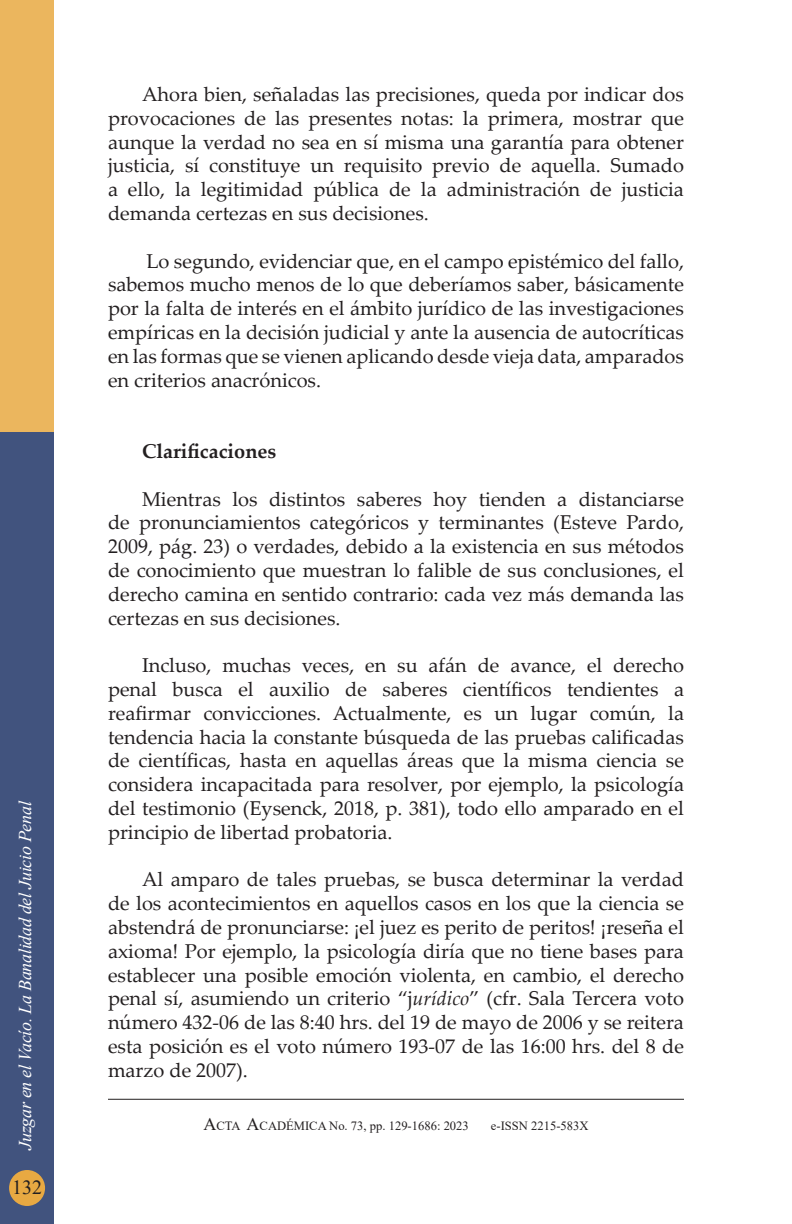
<style>
.page{position:relative;width:792px;height:1224px;background:#fff}
.page>*{position:absolute;margin:0;border:0;box-sizing:border-box;transform-origin:0 0}
.t1{font:20px/23.8px "Palatino Linotype";color:#231f20;text-align:justify}
.t2{font:700 20px "Palatino Linotype";color:#231f20}
.t3{font:20px "Times New Roman";color:#231f20}
.t4{font:italic 18px "Times New Roman";letter-spacing:-.015em;color:#fff}
.t5{font:12.6px "Times New Roman";color:#231f20}
.s1{font-style:italic}
.s2{font-size:18px}
</style>
<div class="page">
<hr style="left:108px;top:1099px;width:576px;height:1px;background:#231f20">
<div style="left:0;top:432px;width:54px;height:792px;background:#41537e"></div>
<div style="left:0;top:0;width:54px;height:432px;background:#ebb65e"></div>
<div style="left:9px;top:1170px;width:36px;height:36px;background:#e8a942;border-radius:50%"></div>
<p class="t4" style="left:13px;top:1150px;width:350px;rotate:-90deg">Juzgar en el Vacío. La Banalidad del Juicio Penal</p>
<p class="t3" style="left:12px;top:1174px;width:31px">132</p>
<p class="t1" style="left:108px;top:82px;width:578px;text-indent:34px">Ahora bien, señaladas las precisiones, queda por indicar dos provocaciones de las presentes notas: la primera, mostrar que aunque la verdad no sea en sí misma una garantía para obtener justicia, sí constituye un requisito previo de aquella. Sumado a ello, la legitimidad pública de la administración de justicia demanda certezas en sus decisiones.</p>
<p class="t1" style="left:108px;top:248px;width:578px;text-indent:38px">Lo segundo, evidenciar que, en el campo epistémico del fallo, sabemos mucho menos de lo que deberíamos saber, básicamente por la falta de interés en el ámbito jurídico de las investigaciones empíricas en la decisión judicial y ante la ausencia de autocríticas en las formas que se vienen aplicando desde vieja data, amparados en criterios anacrónicos.</p>
<p class="t2" style="left:142px;top:437px;width:136px">Clarificaciones</p>
<p class="t1" style="left:108px;top:486px;width:578px;text-indent:34px">Mientras los distintos saberes hoy tienden a distanciarse de pronunciamientos categóricos y terminantes (Esteve Pardo, 2009, pág. 23) o verdades, debido a la existencia en sus métodos de conocimiento que muestran lo falible de sus conclusiones, el derecho camina en sentido contrario: cada vez más demanda las certezas en sus decisiones.</p>
<p class="t1" style="left:108px;top:653px;width:578px;text-indent:34px">Incluso, muchas veces, en su afán de avance, el derecho penal busca el auxilio de saberes científicos tendientes a reafirmar convicciones. Actualmente, es un lugar común, la tendencia hacia la constante búsqueda de las pruebas calificadas de científicas, hasta en aquellas áreas que la misma ciencia se considera incapacitada para resolver, por ejemplo, la psicología del testimonio (Eysenck, 2018, p. 381), todo ello amparado en el principio de libertad probatoria.</p>
<p class="t1" style="left:108px;top:867px;width:578px;text-indent:34px">Al amparo de tales pruebas, se busca determinar la verdad de los acontecimientos en aquellos casos en los que la ciencia se abstendrá de pronunciarse: ¡el juez es perito de peritos! ¡reseña el axioma! Por ejemplo, la psicología diría que no tiene bases para establecer una posible emoción violenta, en cambio, el derecho penal sí, asumiendo un criterio “j<span class="s1">urídico</span>” (cfr. Sala Tercera voto número 432-06 de las 8:40 hrs. del 19 de mayo de 2006 y se reitera esta posición es el voto número 193-07 de las 16:00 hrs. del 8 de marzo de 2007).</p>
<p class="t5" style="left:203px;top:1117px;width:267px"><span class="s2">A</span>CTA <span class="s2">A</span>CADÉMICA No. 73, pp. 129-1686: 2023</p>
<p class="t5" style="left:491px;top:1117px;width:99px">e-ISSN 2215-583X</p>
</div>
